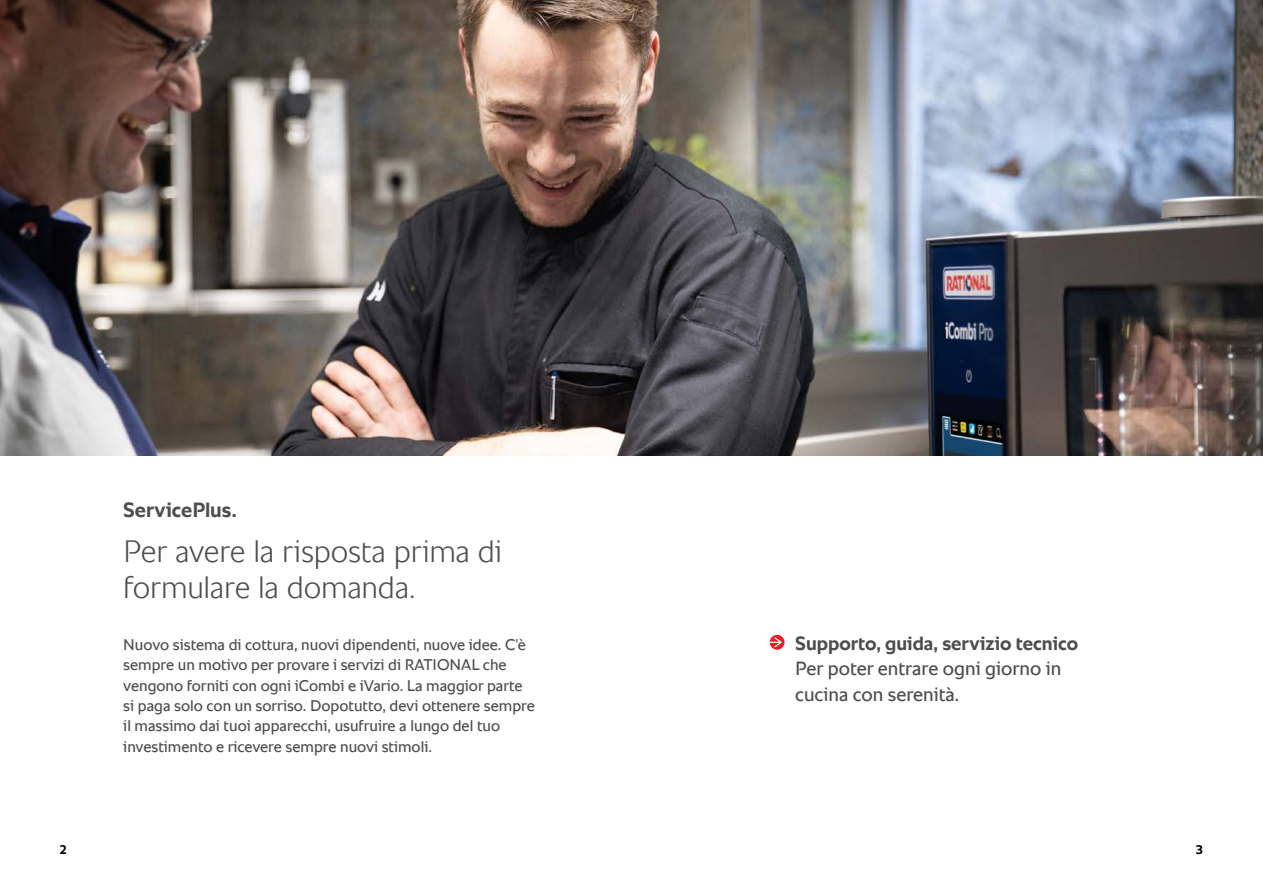
<style>
.page{position:relative;width:1263px;height:893px;background:#fff}
.page>*{position:absolute;margin:0;border:0;box-sizing:border-box;transform-origin:0 0}
.t1{font:300 31.5px/36px "RATIONAL Sans TT";letter-spacing:-.01em;color:#4d4d4f}
.t2{font:700 21px "RATIONAL Sans TT";letter-spacing:.005em;color:#4d4d4f}
.t3{font:19.5px/25.5px "RATIONAL Sans TT";color:#4d4d4f}
.t4{font:700 19.5px "RATIONAL Sans TT";color:#4d4d4f}
.t5{font:15.75px/20.4px "RATIONAL Sans TT";color:#4d4d4f}
.t6{font:700 12.75px "RATIONAL Sans TT";color:#000}
</style>
<div class="page">
<img style="left:0;top:0;width:1263px;height:456px">
<svg style="left:770px;top:635px;width:14px;height:15px"></svg>
<h2 class="t2" style="left:123px;top:495px;width:115px">ServicePlus.</h2>
<h1 class="t1" style="left:123px;top:533px;width:380px">Per avere la risposta prima di formulare la domanda.</h1>
<p class="t5" style="left:123px;top:634px;width:413px">Nuovo sistema di cottura, nuovi dipendenti, nuove idee. C'è sempre un motivo per provare i servizi di RATIONAL che vengono forniti con ogni iCombi e iVario. La maggior parte si paga solo con un sorriso. Dopotutto, devi ottenere sempre il massimo dai tuoi apparecchi, usufruire a lungo del tuo investimento e ricevere sempre nuovi stimoli.</p>
<p class="t4" style="left:795px;top:629px;width:284px">Supporto, guida, servizio tecnico</p>
<p class="t3" style="left:795px;top:656px;width:268px">Per poter entrare ogni giorno in cucina con serenità.</p>
<p class="t6" style="left:60px;top:840px;width:9px">2</p>
<p class="t6" style="left:1196px;top:840px;width:9px">3</p>
</div>
